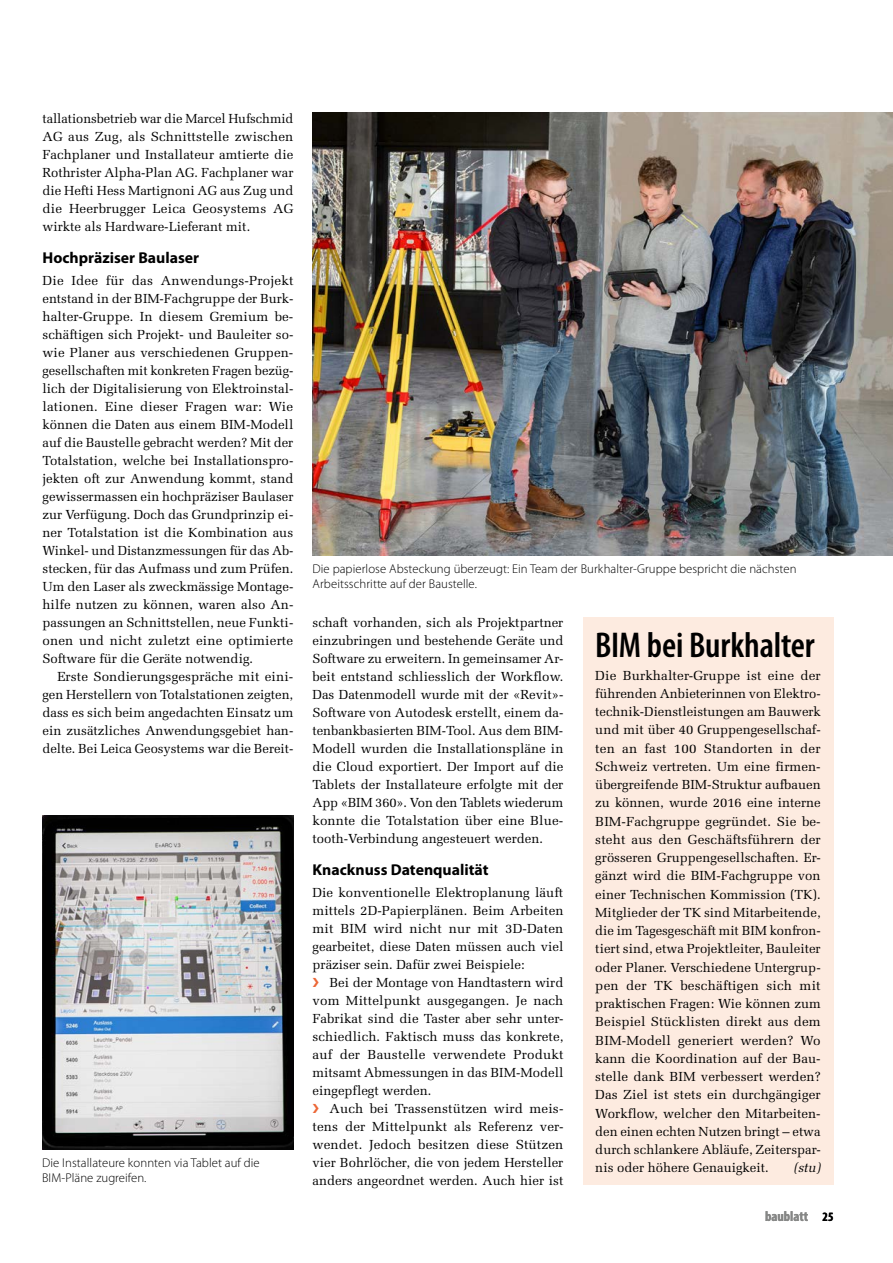
<style>
.page{position:relative;width:893px;height:1263px;background:#fff}
.page>*{position:absolute;margin:0;border:0;box-sizing:border-box;transform-origin:0 0}
.t1{font:600 condensed 36px "Myriad Pro";letter-spacing:-.005em;color:#000}
.t2{font:700 15.75px "Myriad Pro";color:#000}
.t3{font:700 condensed 14.25px "Myriad Pro";color:#868786}
.t4{font:13.2px/18px "Melior LT Std";color:#000;text-align:justify}
.t5{font:italic 13.2px "Melior LT Std";color:#000}
.t6{font:300 12.75px/15px "Myriad Pro";letter-spacing:.005em;color:#000}
.s1{color:#ec6737}
.s2{font-size:12.75px;color:#000}
</style>
<div class="page">
<img style="left:313px;top:113px;width:580px;height:442px">
<img style="left:43px;top:815px;width:250px;height:334px">
<div style="left:583px;top:617px;width:250px;height:568px;background:#fdebe0"></div>
<p class="t4" style="left:43px;top:110px;width:252px">tallationsbetrieb war die Marcel Hufschmid AG aus Zug, als Schnittstelle zwischen Fachplaner und Installateur amtierte die Rothrister Alpha-Plan AG. Fachplaner war die Hefti Hess Martignoni AG aus Zug und die Heerbrugger Leica Geosystems AG wirkte als Hardware-Lieferant mit.</p>
<p class="t2" style="left:43px;top:249px;width:158px">Hochpräziser Baulaser</p>
<p class="t4" style="left:43px;top:272px;width:252px">Die Idee für das Anwendungs-Projekt entstand in der BIM-Fachgruppe der Burk&shy;halter-Gruppe. In diesem Gremium be&shy;schäftigen sich Projekt- und Bauleiter so&shy;wie Planer aus verschiedenen Gruppen&shy;gesellschaften mit konkreten Fragen bezüg&shy;lich der Digitalisierung von Elektroinstal&shy;lationen. Eine dieser Fragen war: Wie können die Daten aus einem BIM-Modell auf die Baustelle gebracht werden? Mit der Totalstation, welche bei Installationspro&shy;jekten oft zur Anwendung kommt, stand gewissermassen ein hochpräziser Baulaser zur Verfügung. Doch das Grundprinzip ei&shy;ner Totalstation ist die Kombination aus Winkel- und Distanzmessungen für das Ab&shy;stecken, für das Aufmass und zum Prüfen.<br>Um den Laser als zweckmässige Montage&shy;hilfe nutzen zu können, waren also An&shy;passungen an Schnittstellen, neue Funkti&shy;onen und nicht zuletzt eine optimierte Software für die Geräte notwendig.</p>
<p class="t4" style="left:43px;top:668px;width:252px;text-indent:15px">Erste Sondierungsgespräche mit eini&shy;gen Herstellern von Totalstationen zeigten, dass es sich beim angedachten Einsatz um ein zusätzliches Anwendungsgebiet han&shy;delte. Bei Leica Geosystems war die Bereit-</p>
<p class="t6" style="left:42px;top:1155px;width:219px">Die Installateure konnten via Tablet auf die<br>BIM-Pläne zugreifen.</p>
<p class="t6" style="left:313px;top:561px;width:486px">Die papierlose Absteckung überzeugt: Ein Team der Burkhalter-Gruppe bespricht die nächsten<br>Arbeitsschritte auf der Baustelle.</p>
<p class="t4" style="left:313px;top:614px;width:253px">schaft vorhanden, sich als Projektpartner einzubringen und bestehende Geräte und Software zu erweitern. In gemeinsamer Ar&shy;beit entstand schliesslich der Workflow.<br>Das Datenmodell wurde mit der «Revit»- Software von Autodesk erstellt, einem da&shy;tenbankbasierten BIM-Tool. Aus dem BIM-Modell wurden die Installationspläne in die Cloud exportiert. Der Import auf die Tablets der Installateure erfolgte mit der App «BIM 360». Von den Tablets wiederum konnte die Totalstation über eine Blue&shy;tooth-Verbindung angesteuert werden.</p>
<p class="t2" style="left:313px;top:861px;width:177px">Knacknuss Datenqualität</p>
<p class="t4" style="left:313px;top:884px;width:252px;text-align:left">Die konventionelle Elektroplanung läuft mittels 2D-Papierplänen. Beim Arbeiten mit BIM wird nicht nur mit 3D-Daten gearbeitet, diese Daten müssen auch viel präziser sein. Dafür zwei Beispiele:<br><span class="s1">❯</span> Bei der Montage von Handtastern wird vom Mittelpunkt ausgegangen. Je nach Fabrikat sind die Taster aber sehr unter&shy;schiedlich. Faktisch muss das konkrete, auf der Baustelle verwendete Produkt mitsamt Abmessungen in das BIM-Modell eingepflegt werden.<br><span class="s1">❯</span> Auch bei Trassenstützen wird meis&shy;tens der Mittelpunkt als Referenz ver&shy;wendet. Jedoch besitzen diese Stützen vier Bohrlöcher, die von jedem Hersteller anders angeordnet werden. Auch hier ist</p>
<h1 class="t1" style="left:595px;top:625px;width:221px">BIM bei Burkhalter</h1>
<p class="t4" style="left:595px;top:666px;width:227px">Die Burkhalter-Gruppe ist eine der führenden Anbieterinnen von Elektro&shy;technik-Dienstleistungen am Bauwerk und mit über 40 Gruppengesellschaf&shy;ten an fast 100 Standorten in der Schweiz vertreten. Um eine firmen&shy;übergreifende BIM-Struktur aufbauen zu können, wurde 2016 eine interne BIM-Fachgruppe gegründet. Sie be&shy;steht aus den Geschäftsführern der grösseren Gruppengesellschaften. Er&shy;gänzt wird die BIM-Fachgruppe von einer Technischen Kommission (TK).<br>Mitglieder der TK sind Mitarbeitende, die im Tagesgeschäft mit BIM konfron&shy;tiert sind, etwa Projektleiter, Bauleiter oder Planer. Verschiedene Untergrup&shy;pen der TK beschäftigen sich mit praktischen Fragen: Wie können zum Beispiel Stücklisten direkt aus dem BIM-Modell generiert werden? Wo kann die Koordination auf der Bau&shy;stelle dank BIM verbessert werden?<br>Das Ziel ist stets ein durchgängiger Workflow, welcher den Mitarbeiten&shy;den einen echten Nutzen bringt – etwa durch schlankere Abläufe, Zeiterspar&shy;nis oder höhere Genauigkeit.</p>
<p class="t5" style="left:794px;top:1160px;width:28px">(stu)</p>
<p class="t3" style="left:765px;top:1207px;width:70px">baublatt <span class="s2">25</span></p>
</div>
